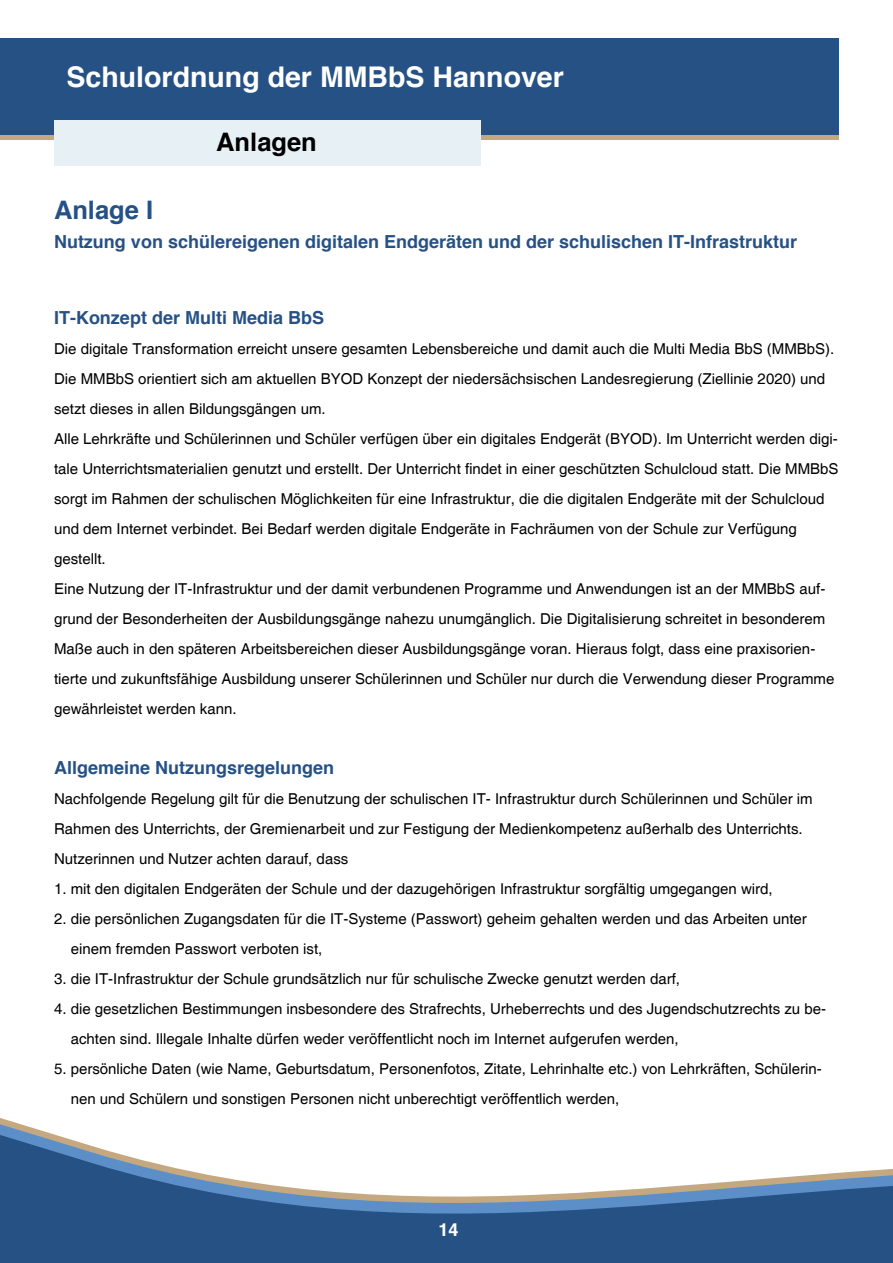
<style>
.page{position:relative;width:893px;height:1263px;background:#fff}
.page>*{position:absolute;margin:0;border:0;box-sizing:border-box;transform-origin:0 0}
.t1{font:700 28.5px "Helvetica";color:#fff}
.t2{font:700 25.5px "Helvetica";color:#000}
.t3{font:700 25.5px "Helvetica";color:#265185}
.t4{font:700 18px "Helvetica";color:#265185}
.t5{font:700 18px "Helvetica";color:#fff}
.t6{font:15px/30px "Helvetica";color:#000}
</style>
<div class="page">
<div style="left:0;top:44px;width:839px;height:96px;background:#c5a880"></div>
<div style="left:0;top:38px;width:839px;height:97px;background:#265185"></div>
<div style="left:54px;top:120px;width:426px;height:45px;background:#e7f1f5"></div>
<svg style="left:0;top:1118px;width:893px;height:145px"></svg>
<h1 class="t1" style="left:67px;top:59px;width:499px">Schulordnung der MMBbS Hannover</h1>
<h2 class="t2" style="left:216px;top:126px;width:102px">Anlagen</h2>
<h2 class="t3" style="left:54px;top:194px;width:101px">Anlage I</h2>
<p class="t4" style="left:54px;top:230px;width:745px">Nutzung von schülereigenen digitalen Endgeräten und der schulischen IT-Infrastruktur</p>
<p class="t4" style="left:54px;top:306px;width:272px">IT-Konzept der Multi Media BbS</p>
<p class="t6" style="left:54px;top:334px;width:786px">Die digitale Transformation erreicht unsere gesamten Lebensbereiche und damit auch die Multi Media BbS (MMBbS).<br>Die MMBbS orientiert sich am aktuellen BYOD Konzept der niedersächsischen Landesregierung (Ziellinie 2020) und setzt dieses in allen Bildungsgängen um.<br>Alle Lehrkräfte und Schülerinnen und Schüler verfügen über ein digitales Endgerät (BYOD). Im Unterricht werden digi&shy;tale Unterrichtsmaterialien genutzt und erstellt. Der Unterricht findet in einer geschützten Schulcloud statt. Die MMBbS sorgt im Rahmen der schulischen Möglichkeiten für eine Infrastruktur, die die digitalen Endgeräte mit der Schulcloud und dem Internet verbindet. Bei Bedarf werden digitale Endgeräte in Fachräumen von der Schule zur Verfügung gestellt.<br>Eine Nutzung der IT-Infrastruktur und der damit verbundenen Programme und Anwendungen ist an der MMBbS auf&shy;grund der Besonderheiten der Ausbildungsgänge nahezu unumgänglich. Die Digitalisierung schreitet in besonderem Maße auch in den späteren Arbeitsbereichen dieser Ausbildungsgänge voran. Hieraus folgt, dass eine praxisorien&shy;tierte und zukunftsfähige Ausbildung unserer Schülerinnen und Schüler nur durch die Verwendung dieser Programme gewährleistet werden kann.</p>
<p class="t4" style="left:54px;top:756px;width:282px">Allgemeine Nutzungsregelungen</p>
<p class="t6" style="left:54px;top:784px;width:760px">Nachfolgende Regelung gilt für die Benutzung der schulischen IT- Infrastruktur durch Schülerinnen und Schüler im<br>Rahmen des Unterrichts, der Gremienarbeit und zur Festigung der Medienkompetenz außerhalb des Unterrichts.<br>Nutzerinnen und Nutzer achten darauf, dass</p>
<p class="t6" style="left:54px;top:874px;width:720px">1. mit den digitalen Endgeräten der Schule und der dazugehörigen Infrastruktur sorgfältig umgegangen wird,</p>
<p class="t6" style="left:71px;top:904px;width:738px;text-indent:-17px">2. die persönlichen Zugangsdaten für die IT-Systeme (Passwort) geheim gehalten werden und das Arbeiten unter einem fremden Passwort verboten ist,</p>
<p class="t6" style="left:54px;top:964px;width:628px">3. die IT-Infrastruktur der Schule grundsätzlich nur für schulische Zwecke genutzt werden darf,</p>
<p class="t6" style="left:71px;top:994px;width:757px;text-indent:-17px">4. die gesetzlichen Bestimmungen insbesondere des Strafrechts, Urheberrechts und des Jugendschutzrechts zu be&shy;achten sind. Illegale Inhalte dürfen weder veröffentlicht noch im Internet aufgerufen werden,</p>
<p class="t6" style="left:71px;top:1054px;width:753px;text-indent:-17px">5. persönliche Daten (wie Name, Geburtsdatum, Personenfotos, Zitate, Lehrinhalte etc.) von Lehrkräften, Schülerin&shy;nen und Schülern und sonstigen Personen nicht unberechtigt veröffentlich werden,</p>
<p class="t5" style="left:438px;top:1218px;width:22px">14</p>
</div>
